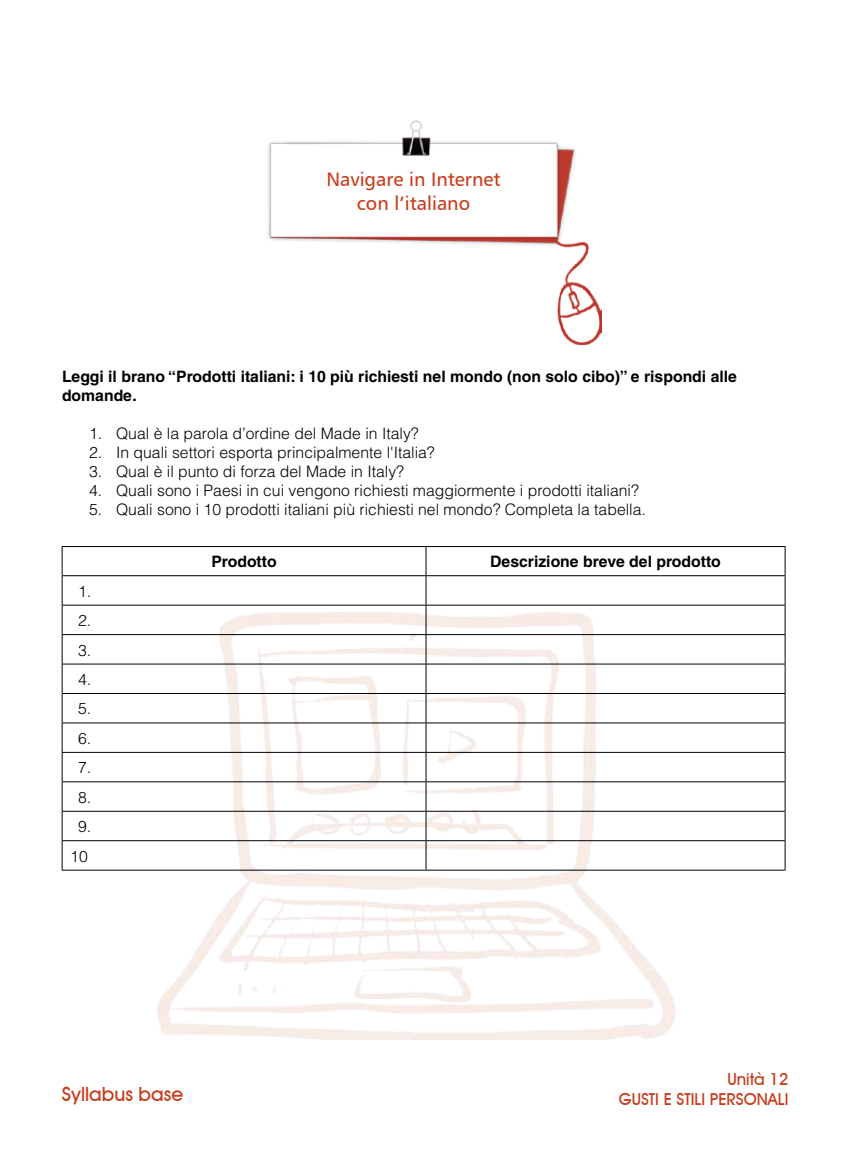
<style>
.page{position:relative;width:851px;height:1149px;background:#fff}
.page>*{position:absolute;margin:0;border:0;box-sizing:border-box;transform-origin:0 0}
.t1{font:19.5px/24px "Humanist 777 BT Roman B";color:#c83c1c;text-align:center}
.t2{font:500 19.5px "Avant Garde IT Cby BT";color:#c83c1c}
.t3{font:500 16.5px/19.5px "Avant Garde IT Cby BT";color:#c83c1c;text-align:right}
.t4{font:300 15.75px/29.4px "Helvetica";color:#000;text-align:center}
.t5{font:700 15.75px/18.9px "Helvetica";color:#000}
</style>
<div class="page">
<img style="left:157px;top:611px;width:542px;height:428px">
<img style="left:268px;top:136px;width:333px;height:208px">
<div style="left:293px;top:159px;width:247px;height:62px;background:#fff"></div>
<svg style="left:410px;top:131px;width:10px;height:8px"></svg>
<div style="left:410px;top:120px;width:12px;height:12px;border:2px solid #d6d6d6;border-radius:50%"></div>
<hr style="left:62px;top:546px;width:364px;height:1px;background:#000">
<hr style="left:426px;top:546px;width:359px;height:1px;background:#000">
<hr style="left:62px;top:575px;width:364px;height:1px;background:#000">
<hr style="left:426px;top:575px;width:359px;height:1px;background:#000">
<hr style="left:62px;top:604px;width:364px;height:1px;background:#000">
<hr style="left:426px;top:604px;width:359px;height:1px;background:#000">
<hr style="left:62px;top:634px;width:364px;height:1px;background:#000">
<hr style="left:426px;top:634px;width:359px;height:1px;background:#000">
<hr style="left:62px;top:663px;width:364px;height:1px;background:#000">
<hr style="left:426px;top:663px;width:359px;height:1px;background:#000">
<hr style="left:62px;top:693px;width:364px;height:1px;background:#000">
<hr style="left:426px;top:693px;width:359px;height:1px;background:#000">
<hr style="left:62px;top:722px;width:364px;height:1px;background:#000">
<hr style="left:426px;top:722px;width:359px;height:1px;background:#000">
<hr style="left:62px;top:751px;width:364px;height:1px;background:#000">
<hr style="left:426px;top:751px;width:359px;height:1px;background:#000">
<hr style="left:62px;top:781px;width:364px;height:1px;background:#000">
<hr style="left:426px;top:781px;width:359px;height:1px;background:#000">
<hr style="left:62px;top:810px;width:364px;height:1px;background:#000">
<hr style="left:426px;top:810px;width:359px;height:1px;background:#000">
<hr style="left:62px;top:840px;width:364px;height:1px;background:#000">
<svg style="left:62px;top:547px;width:1px;height:322px"></svg>
<hr style="left:426px;top:840px;width:359px;height:1px;background:#000">
<svg style="left:425px;top:547px;width:1px;height:322px"></svg>
<svg style="left:784px;top:547px;width:1px;height:322px"></svg>
<hr style="left:62px;top:869px;width:364px;height:1px;background:#000">
<hr style="left:426px;top:869px;width:359px;height:1px;background:#000">
<p class="t1" style="left:326px;top:167px;width:176px">Navigare in Internet con l’italiano</p>
<p class="t5" style="left:62px;top:367px;width:676px">Leggi il brano “Prodotti italiani: i 10 più richiesti nel mondo (non solo cibo)” e rispondi alle domande.</p>
<p class="t4" style="left:89px;top:418px;width:331px">1. Qual è la parola d’ordine del Made in Italy?</p>
<p class="t4" style="left:89px;top:437px;width:347px">2. In quali settori esporta principalmente l'Italia?</p>
<p class="t4" style="left:89px;top:456px;width:316px">3. Qual è il punto di forza del Made in Italy?</p>
<p class="t4" style="left:89px;top:475px;width:551px">4. Quali sono i Paesi in cui vengono richiesti maggiormente i prodotti italiani?</p>
<p class="t4" style="left:89px;top:494px;width:558px">5. Quali sono i 10 prodotti italiani più richiesti nel mondo? Completa la tabella.</p>
<p class="t5" style="left:211px;top:551px;width:67px">Prodotto</p>
<p class="t5" style="left:490px;top:551px;width:232px">Descrizione breve del prodotto</p>
<p class="t4" style="left:70px;top:575px;width:23px">1.<br>2.<br>3.<br>4.<br>5.<br>6.<br>7.<br>8.<br>9.<br>10</p>
<p class="t2" style="left:62px;top:1081px;width:123px">Syllabus base</p>
<p class="t3" style="left:618px;top:1068px;width:171px">Unità 12<br>GUSTI E STILI PERSONALI</p>
</div>
